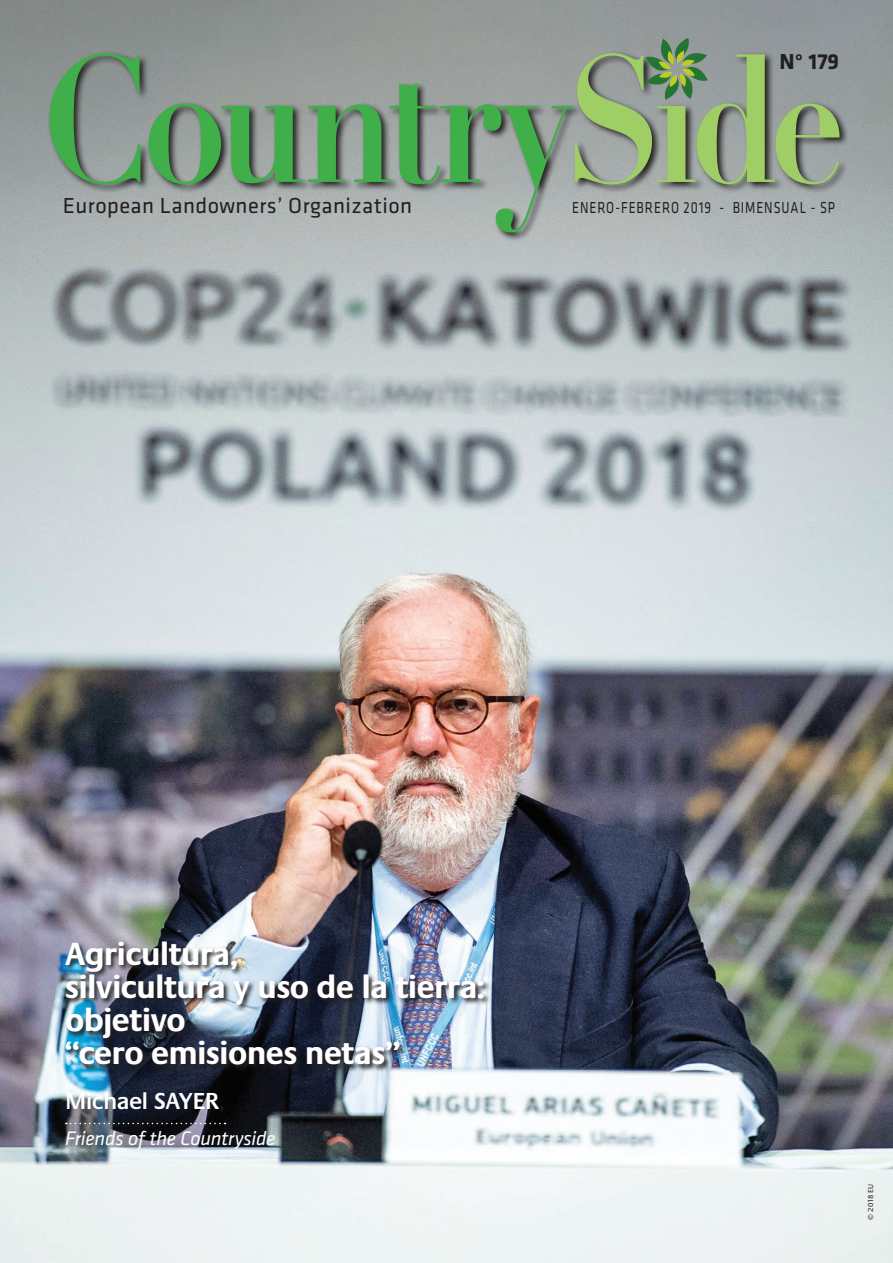
<style>
.page{position:relative;width:893px;height:1263px;background:#fff}
.page>*{position:absolute;margin:0;border:0;box-sizing:border-box;transform-origin:0 0}
.Default{font:700 33px/33px "Praxis";letter-spacing:-.02em;color:#fff}
.Medium_Grid_21{font:600 24px "Praxis";letter-spacing:-.025em;color:#fff}
.t1{font:22.5px "Klavika";letter-spacing:.02em;color:#231f20}
.t2{font:700 22.5px "Klavika";color:#231f20}
.Medium_Grid_21-2{font:italic 20.25px "Klavika";letter-spacing:-.01em;color:#fff}
.t3{font:16.5px "Klavika";letter-spacing:.07em;color:#231f20;scale:.78 1}
.GR_TITEL{font:7.5px "Praxis";letter-spacing:-.005em;color:#231f20}
.s1{font-family:"Klavika";font-weight:400;color:#231f20}
</style>
<div class="page">
<img style="left:0;top:0;width:893px;height:1263px">
<img style="left:64px;top:940px;width:427px;height:132px">
<svg style="left:66px;top:1123px;width:159px;height:1px"></svg>
<svg style="left:47px;top:50px;width:802px;height:192px;background:#a9afaf"></svg>
<svg style="left:49px;top:53px;width:524px;height:180px;background:#88a08d"></svg>
<svg style="left:575px;top:38px;width:264px;height:146px;background:#90a383"></svg>
<p class="t2" style="left:779px;top:49px;width:61px">N° 179</p>
<p class="t1" style="left:63px;top:193px;width:351px">European Landowners’ Organization</p>
<p class="t3" style="left:572px;top:198px;width:338px">ENERO-FEBRERO 2019 - BIMENSUAL - SP</p>
<p class="Default" style="left:65px;top:938px;width:421px">Agricultura,<br>silvicultura y uso de la tierra: objetivo<br>“cero emisiones netas”</p>
<p class="Medium_Grid_21" style="left:65px;top:1088px;width:162px">Michael SAYER<span class="s1">,</span></p>
<p class="Medium_Grid_21-2" style="left:65px;top:1127px;width:212px">Friends of the Countryside</p>
<p class="GR_TITEL" style="left:867px;top:1219px;width:37px;rotate:-90deg">© 2018 EU</p>
</div>
